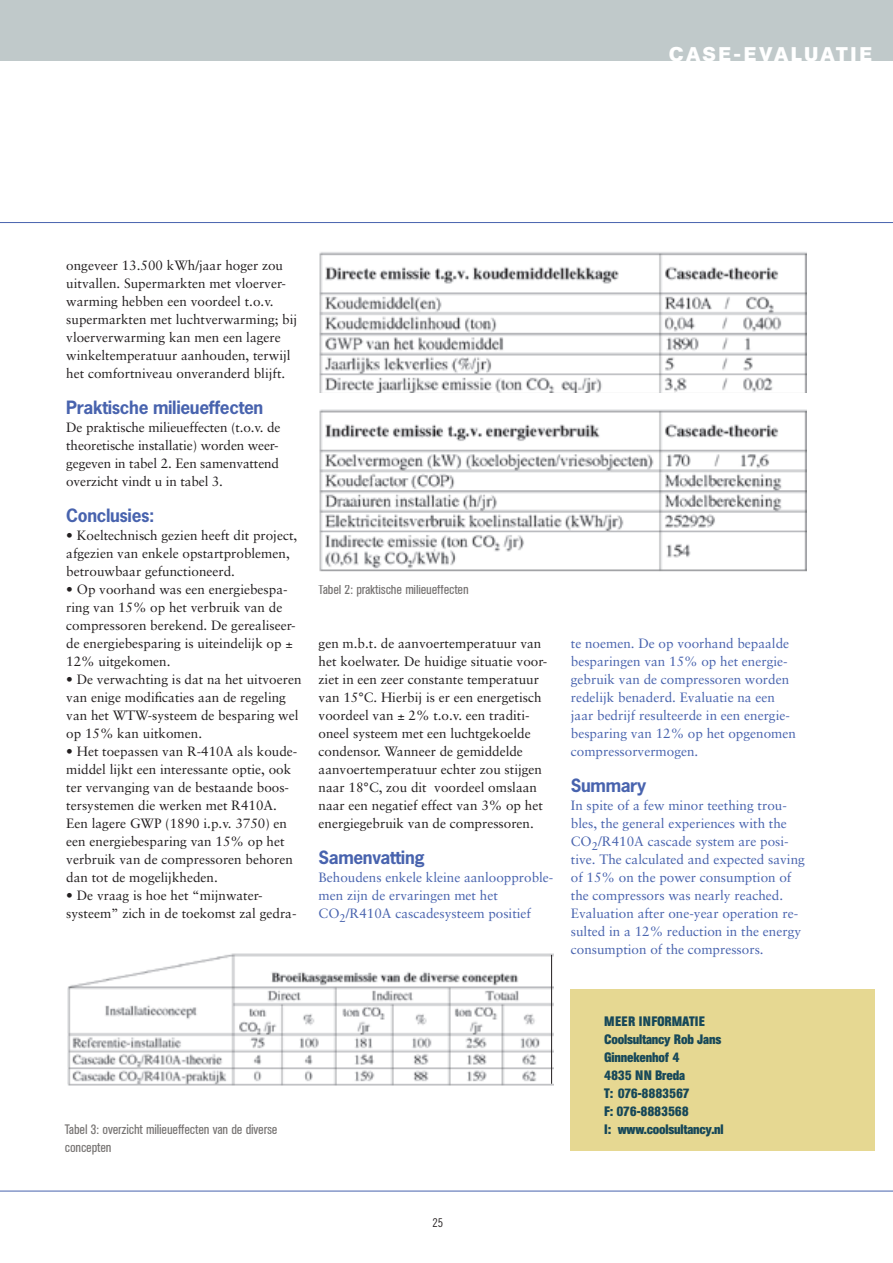
<style>
.page{position:relative;width:893px;height:1263px;background:#fff}
.page>*{position:absolute;margin:0;border:0;box-sizing:border-box;transform-origin:0 0}
.t1{font:700 19.5px "AK12";letter-spacing:.125em;color:#fff}
.t2{font:700 17.25px "News Gothic";letter-spacing:-.02em;color:#4863ae}
.t3{font:13.5px/18px "Sabon";color:#231f20}
.t4{font:13.5px/18px "Sabon";color:#4863ae}
.t5{font:700 condensed 13.5px/18px "AK12";color:#174859}
.t6{font:condensed 13.5px "AK12";color:#767372}
.t7{font:condensed 12.15px "News Gothic BT";color:#231f20;scale:1.04 1}
</style>
<div class="page">
<hr style="left:0;top:1191px;width:893px;height:1px;background:#4863ae">
<hr style="left:0;top:222px;width:893px;height:1px;background:#4863ae">
<div style="left:0;top:0;width:893px;height:60px;background:#c0c9ca"></div>
<img style="left:319px;top:252px;width:487px;height:141px">
<img style="left:319px;top:409px;width:487px;height:163px">
<img style="left:67px;top:953px;width:486px;height:133px">
<div style="left:570px;top:989px;width:304px;height:162px;background:#e6d892"></div>
<hr style="left:551px;top:955px;width:1px;height:129px;background:#231f20">
<h1 class="t1" style="left:669px;top:42px;width:204px">CASE-EVALUATIE</h1>
<p class="t3" style="left:66px;top:256px;width:232px">ongeveer 13.500 kWh/jaar hoger zou uitvallen. Supermarkten met vloerver&shy;warming hebben een voordeel t.o.v. supermarkten met luchtverwarming; bij vloerverwarming kan men een lagere winkeltemperatuur aanhouden, terwijl het comfortniveau onveranderd blijft.</p>
<p class="t2" style="left:66px;top:396px;width:198px">Praktische milieueffecten</p>
<p class="t3" style="left:66px;top:418px;width:216px;text-align:justify">De praktische milieueffecten (t.o.v. de theoretische installatie) worden weer&shy;gegeven in tabel 2. Een samenvattend overzicht vindt u in tabel 3.</p>
<p class="t2" style="left:66px;top:504px;width:90px">Conclusies:</p>
<p class="t3" style="left:66px;top:526px;width:232px">• Koeltechnisch gezien heeft dit project, afgezien van enkele opstartproblemen, betrouwbaar gefunctioneerd.</p>
<p class="t3" style="left:66px;top:580px;width:231px">• Op voorhand was een energiebespa&shy;ring van 15% op het verbruik van de compressoren berekend. De gerealiseer&shy;de energiebesparing is uiteindelijk op ± 12% uitgekomen.</p>
<p class="t3" style="left:66px;top:670px;width:237px">• De verwachting is dat na het uitvoeren van enige modificaties aan de regeling van het WTW-systeem de besparing wel op 15% kan uitkomen.</p>
<p class="t3" style="left:66px;top:742px;width:233px">• Het toepassen van R-410A als koude&shy;middel lijkt een interessante optie, ook ter vervanging van de bestaande boos&shy;tersystemen die werken met R410A.<br>Een lagere GWP (1890 i.p.v. 3750) en een energiebesparing van 15% op het verbruik van de compressoren behoren dan tot de mogelijkheden.</p>
<p class="t3" style="left:66px;top:886px;width:232px">• De vraag is hoe het “mijnwater&shy;systeem” zich in de toekomst zal gedra-</p>
<p class="t6" style="left:319px;top:581px;width:151px">Tabel 2: praktische milieueffecten</p>
<p class="t3" style="left:319px;top:634px;width:230px">gen m.b.t. de aanvoertemperatuur van het koelwater. De huidige situatie voor&shy;ziet in een zeer constante temperatuur van 15°C. Hierbij is er een energetisch voordeel van ± 2% t.o.v. een traditi&shy;oneel systeem met een luchtgekoelde condensor. Wanneer de gemiddelde aanvoertemperatuur echter zou stijgen naar 18°C, zou dit voordeel omslaan naar een negatief effect van 3% op het energiegebruik van de compressoren.</p>
<p class="t2" style="left:319px;top:846px;width:108px">Samenvatting</p>
<p class="t4" style="left:319px;top:868px;width:236px">Behoudens enkele kleine aanloopproble&shy;men zijn de ervaringen met het<br>CO<sub>2</sub>/R410A cascadesysteem positief</p>
<p class="t4" style="left:571px;top:634px;width:227px">te noemen. De op voorhand bepaalde besparingen van 15% op het energie&shy;gebruik van de compressoren worden redelijk benaderd. Evaluatie na een jaar bedrijf resulteerde in een energie&shy;besparing van 12% op het opgenomen compressorvermogen.</p>
<p class="t2" style="left:571px;top:774px;width:77px">Summary</p>
<p class="t4" style="left:571px;top:796px;width:236px">In spite of a few minor teething trou&shy;bles, the general experiences with the CO<sub>2</sub>/R410A cascade system are posi&shy;tive. The calculated and expected saving of 15% on the power consumption of the compressors was nearly reached.<br>Evaluation after one-year operation re&shy;sulted in a 12% reduction in the energy consumption of the compressors.</p>
<p class="t5" style="left:604px;top:1012px;width:118px">MEER INFORMATIE<br>Coolsultancy Rob Jans<br>Ginnekenhof 4<br>4835 NN Breda<br>T: 076-8883567<br>F: 076-8883568</p>
<p class="t6" style="left:65px;top:1121px;width:214px">Tabel 3: overzicht milieueffecten van de diverse</p>
<p class="t5" style="left:604px;top:1120px;width:121px">I: www.coolsultancy.nl</p>
<p class="t6" style="left:65px;top:1139px;width:48px">concepten</p>
<p class="t7" style="left:433px;top:1215px;width:12px">25</p>
</div>
